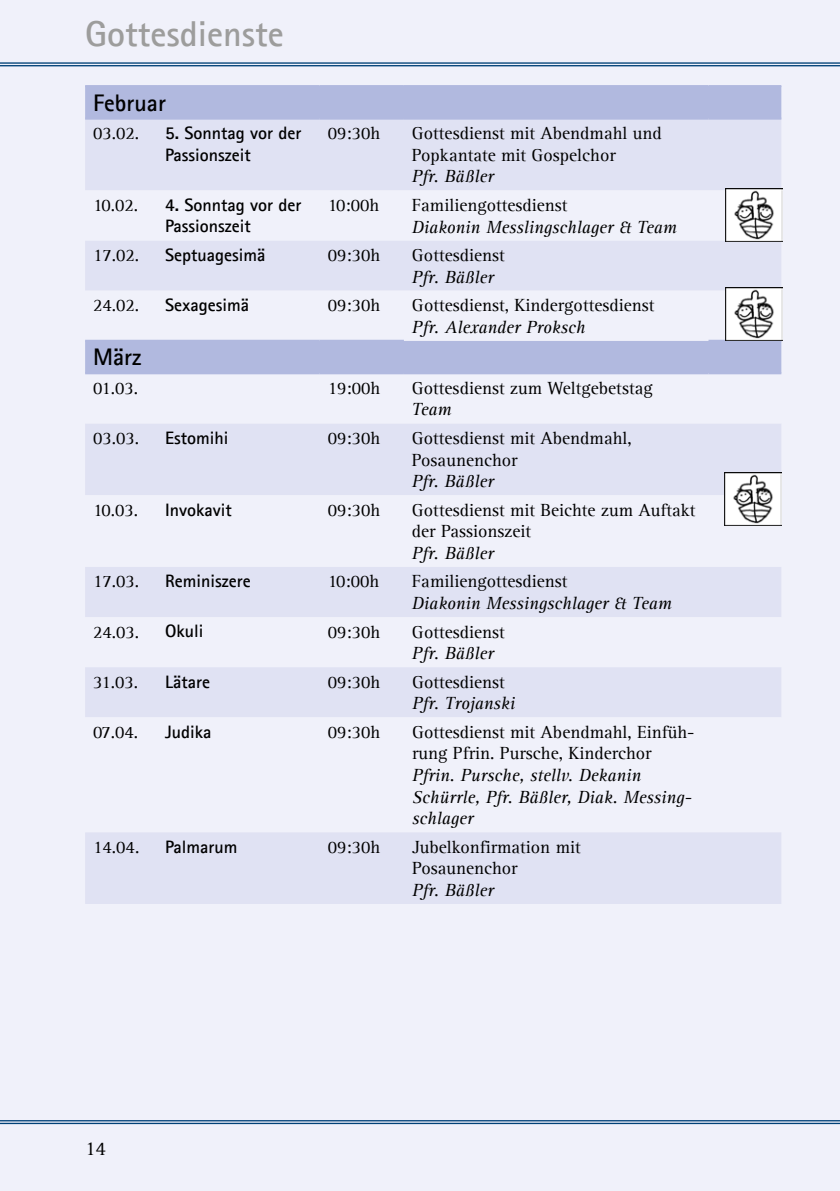
<style>
.page{position:relative;width:840px;height:1191px;background:#fff}
.page>*{position:absolute;margin:0;border:0;box-sizing:border-box;transform-origin:0 0}
.t1{font:700 36px "Agfa Rotis Sans Serif";color:#9d9d9c}
.t2{font:700 24px "Agfa Rotis Sans Serif";color:#000}
.t3{font:20px "Agfa Rotis Serif";color:#000}
.t4{font:18px/21.6px "Agfa Rotis Serif";color:#000}
.t5{font:italic 18px/21.6px "Agfa Rotis Serif";color:#000}
.t6{font:700 18px/21.6px "Agfa Rotis Sans Serif";color:#000}
</style>
<div class="page">
<div style="left:0;top:0;width:839px;height:1191px;background:#f0f1fa"></div>
<hr style="left:0;top:62px;width:839px;height:2px;background:#004177">
<hr style="left:0;top:65px;width:839px;height:1px;background:#004177">
<hr style="left:0;top:1120px;width:839px;height:1px;background:#004177">
<hr style="left:0;top:1122px;width:839px;height:2px;background:#004177">
<div style="left:85px;top:87px;width:695px;height:31px;background:#b1b9df"></div>
<div style="left:85px;top:120px;width:695px;height:784px;background:#e0e2f3"></div>
<svg style="left:85px;top:190px;width:695px;height:642px"></svg>
<hr style="left:85px;top:85px;width:72px;height:2px;background:#b1b9df">
<hr style="left:157px;top:85px;width:162px;height:2px;background:#b1b9df">
<hr style="left:319px;top:85px;width:84px;height:2px;background:#b1b9df">
<hr style="left:403px;top:85px;width:305px;height:2px;background:#b1b9df">
<hr style="left:708px;top:85px;width:72px;height:2px;background:#b1b9df">
<hr style="left:85px;top:118px;width:72px;height:2px;background:#b1b9df">
<hr style="left:157px;top:118px;width:162px;height:2px;background:#b1b9df">
<hr style="left:319px;top:118px;width:84px;height:2px;background:#b1b9df">
<hr style="left:403px;top:118px;width:305px;height:2px;background:#b1b9df">
<hr style="left:708px;top:118px;width:72px;height:2px;background:#b1b9df">
<hr style="left:85px;top:340px;width:72px;height:2px;background:#b1b9df">
<hr style="left:157px;top:340px;width:162px;height:2px;background:#b1b9df">
<hr style="left:319px;top:340px;width:84px;height:2px;background:#b1b9df">
<hr style="left:708px;top:340px;width:72px;height:2px;background:#b1b9df">
<hr style="left:85px;top:372px;width:72px;height:2px;background:#b1b9df">
<hr style="left:157px;top:372px;width:162px;height:2px;background:#b1b9df">
<hr style="left:319px;top:372px;width:84px;height:2px;background:#b1b9df">
<hr style="left:403px;top:372px;width:305px;height:2px;background:#b1b9df">
<hr style="left:708px;top:372px;width:72px;height:2px;background:#b1b9df">
<img style="left:725px;top:188px;width:57px;height:53px">
<img style="left:725px;top:288px;width:57px;height:53px">
<img style="left:724px;top:472px;width:57px;height:53px">
<h1 class="t1" style="left:85px;top:11px;width:200px">Gottesdienste</h1>
<h2 class="t2" style="left:93px;top:87px;width:74px">Februar</h2>
<p class="t4" style="left:93px;top:123px;width:48px">03.02.</p>
<p class="t6" style="left:165px;top:122px;width:138px">5. Sonntag vor der<br>Passionszeit</p>
<p class="t4" style="left:327px;top:123px;width:54px">09:30h</p>
<p class="t4" style="left:411px;top:123px;width:251px">Gottesdienst mit Abendmahl und<br>Popkantate mit Gospelchor</p>
<p class="t5" style="left:411px;top:166px;width:83px">Pfr. Bäßler</p>
<p class="t4" style="left:93px;top:195px;width:47px">10.02.</p>
<p class="t6" style="left:165px;top:194px;width:138px">4. Sonntag vor der<br>Passionszeit</p>
<p class="t4" style="left:327px;top:195px;width:53px">10:00h</p>
<p class="t4" style="left:411px;top:195px;width:157px">Familiengottesdienst</p>
<p class="t5" style="left:411px;top:216px;width:266px">Diakonin Messlingschlager &amp; Team</p>
<p class="t4" style="left:93px;top:245px;width:48px">17.02.</p>
<p class="t6" style="left:165px;top:244px;width:102px">Septuagesimä</p>
<p class="t4" style="left:327px;top:245px;width:54px">09:30h</p>
<p class="t4" style="left:412px;top:245px;width:94px">Gottesdienst</p>
<p class="t5" style="left:412px;top:266px;width:83px">Pfr. Bäßler</p>
<p class="t4" style="left:93px;top:295px;width:48px">24.02.</p>
<p class="t6" style="left:165px;top:294px;width:85px">Sexagesimä</p>
<p class="t4" style="left:327px;top:295px;width:54px">09:30h</p>
<p class="t4" style="left:412px;top:295px;width:244px">Gottesdienst, Kindergottesdienst</p>
<p class="t5" style="left:412px;top:316px;width:175px">Pfr. Alexander Proksch</p>
<h2 class="t2" style="left:93px;top:342px;width:50px">März</h2>
<p class="t4" style="left:93px;top:377px;width:47px">01.03.</p>
<p class="t4" style="left:327px;top:377px;width:54px">19:00h</p>
<p class="t4" style="left:411px;top:377px;width:242px">Gottesdienst zum Weltgebetstag</p>
<p class="t5" style="left:411px;top:399px;width:41px">Team</p>
<p class="t4" style="left:93px;top:428px;width:48px">03.03.</p>
<p class="t6" style="left:165px;top:426px;width:65px">Estomihi</p>
<p class="t4" style="left:327px;top:428px;width:54px">09:30h</p>
<p class="t4" style="left:411px;top:428px;width:221px">Gottesdienst mit Abendmahl,<br>Posaunenchor</p>
<p class="t5" style="left:411px;top:471px;width:83px">Pfr. Bäßler</p>
<p class="t4" style="left:93px;top:499px;width:47px">10.03.</p>
<p class="t6" style="left:165px;top:498px;width:68px">Invokavit</p>
<p class="t4" style="left:327px;top:499px;width:54px">09:30h</p>
<p class="t4" style="left:411px;top:499px;width:285px">Gottesdienst mit Beichte zum Auftakt der Passionszeit</p>
<p class="t5" style="left:411px;top:543px;width:83px">Pfr. Bäßler</p>
<p class="t4" style="left:93px;top:571px;width:48px">17.03.</p>
<p class="t6" style="left:165px;top:570px;width:87px">Reminiszere</p>
<p class="t4" style="left:327px;top:571px;width:53px">10:00h</p>
<p class="t4" style="left:412px;top:571px;width:157px">Familiengottesdienst</p>
<p class="t5" style="left:412px;top:593px;width:261px">Diakonin Messingschlager &amp; Team</p>
<p class="t4" style="left:93px;top:621px;width:48px">24.03.</p>
<p class="t6" style="left:165px;top:620px;width:40px">Okuli</p>
<p class="t4" style="left:327px;top:621px;width:54px">09:30h</p>
<p class="t4" style="left:412px;top:621px;width:94px">Gottesdienst</p>
<p class="t5" style="left:412px;top:643px;width:83px">Pfr. Bäßler</p>
<p class="t4" style="left:93px;top:671px;width:47px">31.03.</p>
<p class="t6" style="left:165px;top:670px;width:46px">Lätare</p>
<p class="t4" style="left:327px;top:671px;width:54px">09:30h</p>
<p class="t4" style="left:412px;top:671px;width:94px">Gottesdienst</p>
<p class="t5" style="left:412px;top:693px;width:104px">Pfr. Trojanski</p>
<p class="t4" style="left:93px;top:721px;width:47px">07.04.</p>
<p class="t6" style="left:165px;top:720px;width:48px">Judika</p>
<p class="t4" style="left:327px;top:721px;width:54px">09:30h</p>
<p class="t4" style="left:412px;top:721px;width:284px">Gottesdienst mit Abendmahl, Einfüh&shy;rung Pfrin. Pursche, Kinderchor</p>
<p class="t5" style="left:412px;top:765px;width:281px">Pfrin. Pursche, stellv. Dekanin<br>Schürrle, Pfr. Bäßler, Diak. Messing&shy;schlager</p>
<p class="t4" style="left:93px;top:836px;width:48px">14.04.</p>
<p class="t6" style="left:165px;top:835px;width:74px">Palmarum</p>
<p class="t4" style="left:327px;top:836px;width:54px">09:30h</p>
<p class="t4" style="left:412px;top:836px;width:170px">Jubelkonfirmation mit<br>Posaunenchor</p>
<p class="t5" style="left:412px;top:880px;width:83px">Pfr. Bäßler</p>
<p class="t3" style="left:85px;top:1136px;width:22px">14</p>
</div>
